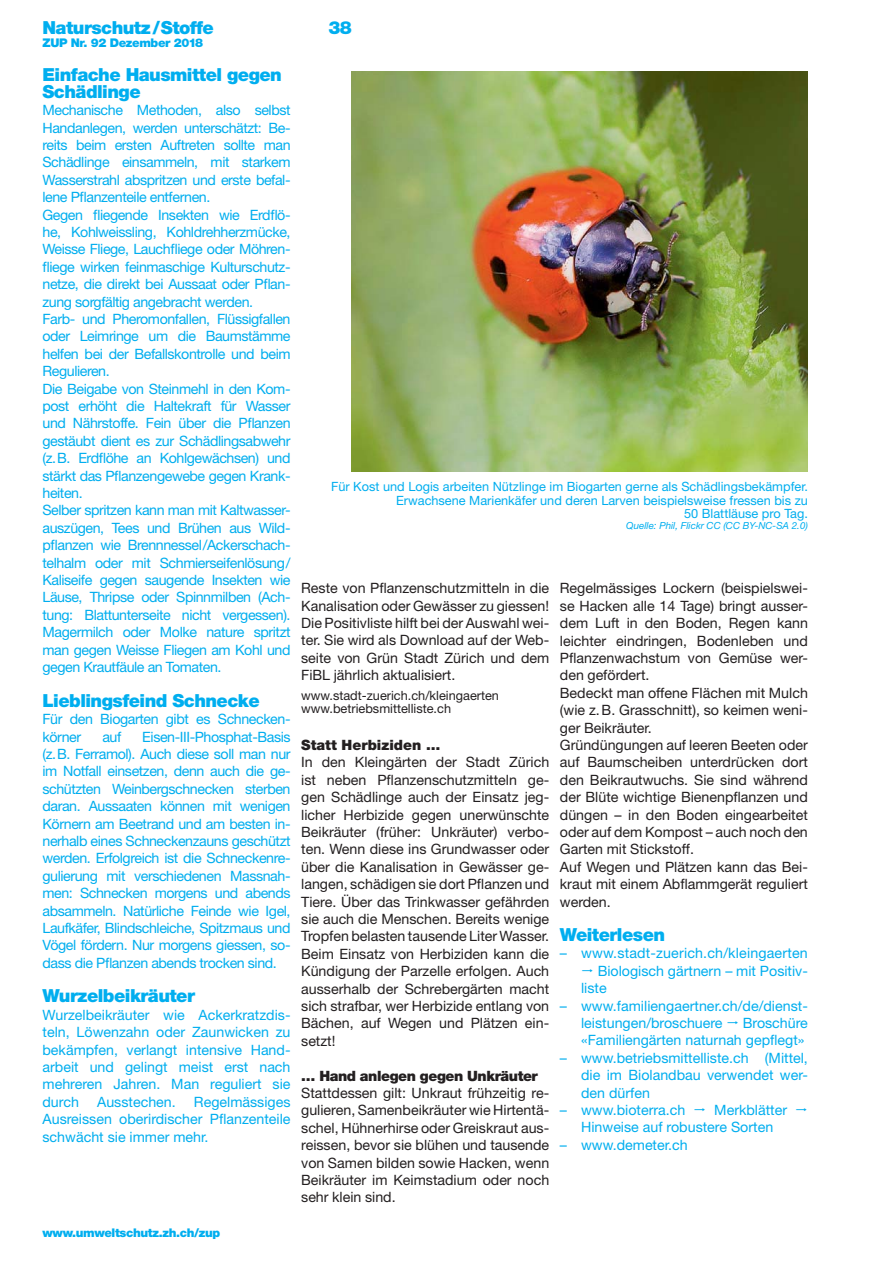
<style>
.page{position:relative;width:893px;height:1263px;background:#fff}
.page>*{position:absolute;margin:0;border:0;box-sizing:border-box;transform-origin:0 0}
.t1{font:900 18px/17.2px "Helvetica Neue LT Std";letter-spacing:-.03em;color:#00aeef}
.t2{font:14.25px/17.4px "Helvetica Neue LT Std";letter-spacing:-.03em;color:#00aeef;text-align:justify}
.t3{font:14.25px/17.4px "Helvetica Neue LT Std";color:#231f20;text-align:justify}
.t4{font:14.25px/17.4px "Helvetica Neue LT Std";color:#00aeef}
.t5{font:14.25px "Helvetica Neue LT Std";letter-spacing:.01em;color:#00aeef}
.t6{font:900 14.25px "Helvetica Neue LT Std";letter-spacing:-.03em;color:#231f20}
.t7{font:900 14.25px "Helvetica Neue LT Std";color:#231f20}
.t8{font:12.75px/13.5px "Helvetica Neue LT Std";color:#00aeef;text-align:right}
.t9{font:12.75px/13.5px "Helvetica Neue LT Std";color:#231f20}
.t10{font:900 12px "Helvetica Neue LT Std";letter-spacing:-.03em;color:#00aeef}
.t11{font:italic 9.75px "Helvetica Neue LT Std";color:#00aeef}
</style>
<div class="page">
<img style="left:352px;top:71px;width:456px;height:400px">
<p class="t1" style="left:43px;top:21px;width:173px">Naturschutz /Stoffe</p>
<p class="t1" style="left:328px;top:21px;width:25px">38</p>
<p class="t10" style="left:43px;top:38px;width:162px">ZUP Nr. 92 Dezember 2018</p>
<p class="t1" style="left:43px;top:68px;width:241px">Einfache Hausmittel gegen<br>Schädlinge</p>
<p class="t2" style="left:43px;top:103px;width:250px;text-align:left">Mechanische Methoden, also selbst Hand anlegen, werden unterschätzt: Be&shy;reits beim ersten Auftreten sollte man Schädlinge einsammeln, mit starkem Wasserstrahl abspritzen und erste befal&shy;lene Pflanzenteile entfernen.<br>Gegen fliegende Insekten wie Erdflö&shy;he, Kohlweissling, Kohldrehherzmücke, Weisse Fliege, Lauchfliege oder Möhren&shy;fliege wirken feinmaschige Kulturschutz&shy;netze, die direkt bei Aussaat oder Pflan&shy;zung sorgfältig angebracht werden.<br>Farb- und Pheromonfallen, Flüssigfallen oder Leimringe um die Baumstämme helfen bei der Befallskontrolle und beim Regulieren.<br>Die Beigabe von Steinmehl in den Kom&shy;post erhöht die Haltekraft für Wasser und Nährstoffe. Fein über die Pflanzen gestäubt dient es zur Schädlingsabwehr (z. B. Erdflöhe an Kohlgewächsen) und stärkt das Pflanzengewebe gegen Krank&shy;heiten.<br>Selber spritzen kann man mit Kaltwasser&shy;auszügen, Tees und Brühen aus Wild&shy;pflanzen wie Brennnessel /Ackerschach - telhalm oder mit Schmierseifenlösung / Kaliseife gegen saugende Insekten wie Läuse, Thripse oder Spinnmilben (Ach&shy;tung: Blattunterseite nicht vergessen).<br>Magermilch oder Molke nature spritzt man gegen Weisse Fliegen am Kohl und gegen Krautfäule an Tomaten.</p>
<p class="t1" style="left:43px;top:694px;width:219px">Lieblingsfeind Schnecke</p>
<p class="t2" style="left:43px;top:712px;width:250px">Für den Biogarten gibt es Schnecken&shy;körner</p>
<p class="t2" style="left:102px;top:729px;width:20px">auf</p>
<p class="t2" style="left:43px;top:729px;width:250px;text-indent:100px">Eisen-III-Phosphat-Basis (z. B. Ferramol). Auch diese soll man nur im Notfall einsetzen, denn auch die ge&shy;schützten Weinbergschnecken sterben daran. Aussaaten können mit wenigen Körnern am Beetrand und am besten in&shy;nerhalb eines Schneckenzauns geschützt werden. Erfolgreich ist die Schneckenre&shy;gulierung mit verschiedenen Massnah&shy;men: Schnecken morgens und abends absammeln. Natürliche Feinde wie Igel, Laufkäfer, Blindschleiche, Spitzmaus und Vögel fördern. Nur morgens giessen, so&shy;dass die Pflanzen abends trocken sind.</p>
<p class="t1" style="left:43px;top:989px;width:154px">Wurzelbeikräuter</p>
<p class="t2" style="left:43px;top:1008px;width:250px">Wurzelbeikräuter wie Ackerkratzdis&shy;teln, Löwenzahn oder Zaunwicken zu bekämpfen, verlangt intensive Hand&shy;arbeit und gelingt meist erst nach mehreren Jahren. Man reguliert sie durch</p>
<p class="t2" style="left:43px;top:1095px;width:250px;text-indent:151px">Regelmässiges Ausreissen oberirdischer Pflanzenteile schwächt sie immer mehr.</p>
<p class="t4" style="left:97px;top:1095px;width:80px">Ausstechen.</p>
<p class="t8" style="left:331px;top:481px;width:478px">Für Kost und Logis arbeiten Nützlinge im Biogarten gerne als Schädlingsbekämpfer.<br>Erwachsene Marienkäfer und deren Larven beispielsweise fressen bis zu<br>50 Blattläuse pro Tag.</p>
<p class="t11" style="left:626px;top:522px;width:183px">Quelle: Phil, Flickr CC (CC BY-NC-SA 2.0)</p>
<p class="t3" style="left:301px;top:581px;width:250px">Reste von Pflanzenschutzmitteln in die Kanalisation oder Gewässer zu giessen!<br>Die Positivliste hilft bei der Auswahl wei&shy;ter. Sie wird als Download auf der Web&shy;seite von Grün Stadt Zürich und dem FiBL jährlich aktualisiert.</p>
<p class="t9" style="left:301px;top:690px;width:199px">www.stadt-zuerich.ch/kleingaerten www.betriebsmittelliste.ch</p>
<p class="t7" style="left:301px;top:740px;width:141px">Statt Herbiziden …</p>
<p class="t3" style="left:301px;top:755px;width:250px">In den Kleingärten der Stadt Zürich ist neben Pflanzenschutzmitteln ge&shy;gen Schädlinge auch der Einsatz jeg&shy;licher Herbizide gegen unerwünschte Beikräuter (früher: Unkräuter) verbo&shy;ten. Wenn diese ins Grundwasser oder über die Kanalisation in Gewässer ge&shy;langen, schädigen sie dort Pflanzen und Tiere. Über das Trinkwasser gefährden sie auch die Menschen. Bereits wenige Tropfen belasten tausende Liter Wasser.<br>Beim Einsatz von Herbiziden kann die Kündigung der Parzelle erfolgen. Auch ausserhalb der Schrebergärten macht sich strafbar, wer Herbizide entlang von Bächen, auf Wegen und Plätzen ein&shy;setzt!</p>
<p class="t6" style="left:301px;top:1070px;width:238px">… Hand anlegen gegen Unkräuter</p>
<p class="t3" style="left:301px;top:1086px;width:250px">Stattdessen gilt: Unkraut frühzeitig re&shy;gulieren, Samenbeikräuter wie Hirtentä&shy;schel, Hühnerhirse oder Greiskraut aus&shy;reissen, bevor sie blühen und tausende von Samen bilden sowie Hacken, wenn Beikräuter im Keimstadium oder noch sehr klein sind.</p>
<p class="t3" style="left:560px;top:581px;width:250px;text-align:left">Regelmässiges Lockern (beispielswei&shy;se Hacken alle 14 Tage) bringt ausser&shy;dem Luft in den Boden, Regen kann leichter eindringen, Bodenleben und<br>Pflanzenwachstum von Gemüse wer&shy;den gefördert.<br>Bedeckt man offene Flächen mit Mulch (wie z. B. Grasschnitt), so keimen weni&shy;ger Beikräuter.<br>Gründüngungen auf leeren Beeten oder auf Baumscheiben unterdrücken dort den Beikrautwuchs. Sie sind während der Blüte wichtige Bienenpflanzen und düngen – in den Boden eingearbeitet oder auf dem Kompost – auch noch den<br>Garten mit Stickstoff.<br>Auf Wegen und Plätzen kann das Bei&shy;kraut mit einem Abflammgerät reguliert werden.</p>
<p class="t1" style="left:560px;top:928px;width:107px">Weiterlesen</p>
<p class="t5" style="left:560px;top:948px;width:249px">– www.stadt-zuerich.ch/kleingaerten</p>
<p class="t4" style="left:581px;top:964px;width:228px">● Biologisch gärtnern – mit Positiv&shy;liste</p>
<p class="t2" style="left:581px;top:999px;width:228px;text-indent:-21px">– www.familiengaertner.ch/de/dienst&shy;leistungen/broschuere ● Broschüre «Fami liengärten naturnah gepflegt»</p>
<p class="t2" style="left:581px;top:1051px;width:228px;text-indent:-21px">– www.betriebsmittelliste.ch (Mittel, die im Biolandbau verwendet wer&shy;den dürfen</p>
<p class="t4" style="left:581px;top:1103px;width:228px;text-indent:-21px">– www.bioterra.ch ● Merkblätter ●<br>Hinweise auf robustere Sorten</p>
<p class="t4" style="left:560px;top:1138px;width:129px">– www.demeter.ch</p>
<p class="t10" style="left:43px;top:1229px;width:179px">www.umweltschutz.zh.ch/zup</p>
</div>
